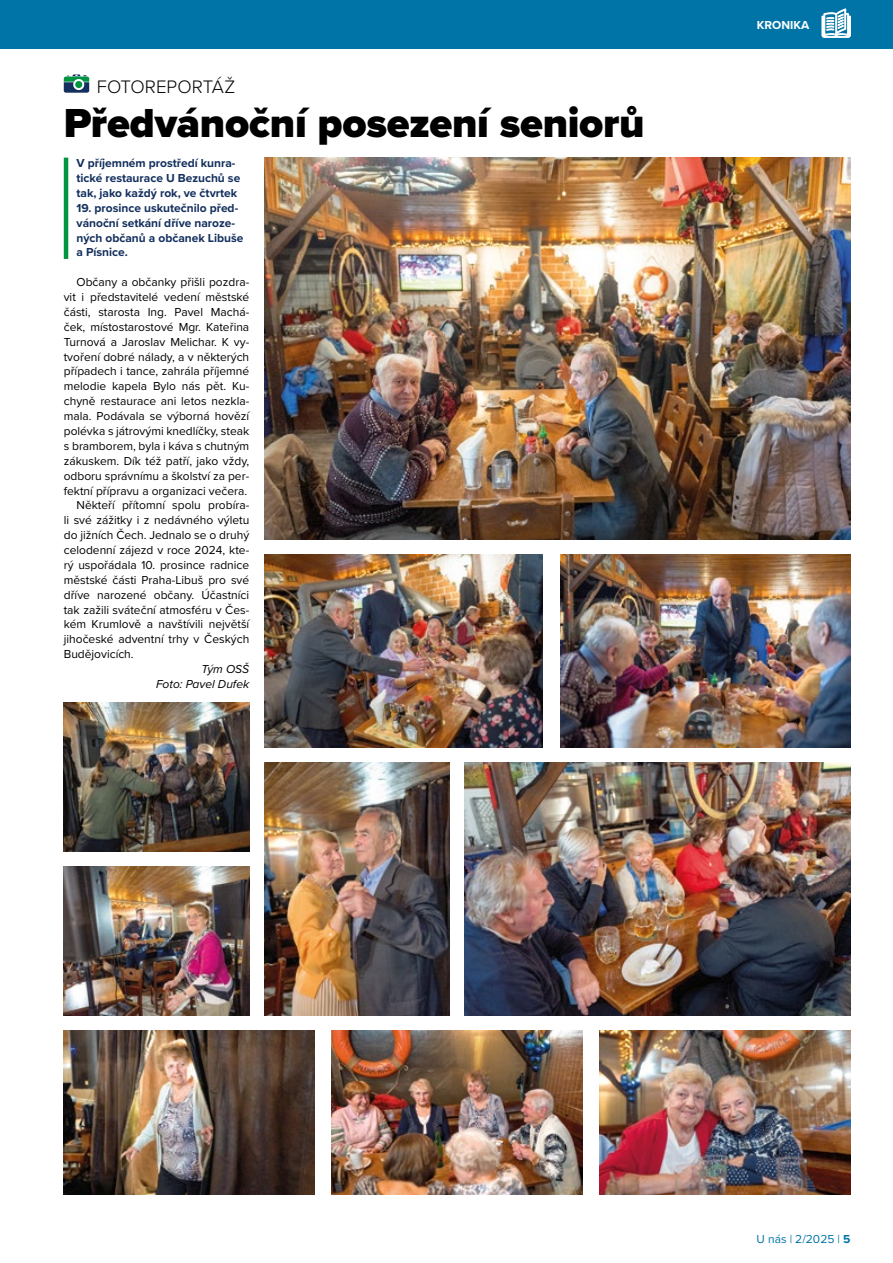
<style>
.page{position:relative;width:893px;height:1263px;background:#fff}
.page>*{position:absolute;margin:0;border:0;box-sizing:border-box;transform-origin:0 0}
.t1{font:900 42px "Proxima Nova";letter-spacing:-.005em;color:#000}
.t2{font:300 18.75px "Proxima Nova";letter-spacing:.005em;color:#000}
.t3{font:12px "Proxima Nova";color:#000}
.t4{font:700 12px/14.9px "Proxima Nova";color:#132f5e}
.t5{font:italic 12px/14.9px "Proxima Nova";color:#000;text-align:right}
.t6{font:12px "Proxima Nova";color:#0074a6}
.t7{font:700 12px "Proxima Nova";color:#fff}
.s1{font-weight:700}
</style>
<div class="page">
<div style="left:0;top:0;width:893px;height:48px;background:#0074a6"></div>
<svg style="left:822px;top:8px;width:29px;height:30px"></svg>
<hr style="left:0;top:0;width:1px;height:48px;background:#009641">
<img style="left:465px;top:762px;width:385px;height:253px">
<hr style="left:64px;top:158px;width:4px;height:101px;background:#009641">
<svg style="left:64px;top:74px;width:25px;height:19px"></svg>
<img style="left:264px;top:157px;width:586px;height:382px">
<img style="left:560px;top:554px;width:290px;height:193px">
<img style="left:264px;top:554px;width:279px;height:193px">
<img style="left:64px;top:867px;width:185px;height:148px">
<img style="left:264px;top:762px;width:186px;height:253px">
<img style="left:64px;top:1030px;width:250px;height:164px">
<img style="left:600px;top:1030px;width:250px;height:164px">
<img style="left:332px;top:1030px;width:250px;height:164px">
<img style="left:64px;top:703px;width:185px;height:149px">
<h2 class="t2" style="left:97px;top:72px;width:140px">FOTOREPORTÁŽ</h2>
<h1 class="t1" style="left:64px;top:92px;width:582px">Předvánoční posezení seniorů</h1>
<p class="t4" style="left:77px;top:155px;width:165px">V příjemném prostředí kunra&shy;tické restaurace U Bezuchů se tak, jako každý rok, ve čtvrtek</p>
<p class="t4" style="left:77px;top:200px;width:168px">19. prosince uskutečnilo před&shy;vánoční setkání dříve naroze&shy;ných občanů a občanek Libuše a Písnice.</p>
<p class="t3" style="left:77px;top:273px;width:174px">Občany a občanky přišli pozdra-</p>
<p class="t3" style="left:64px;top:288px;width:187px">vit i představitelé vedení městské</p>
<p class="t3" style="left:64px;top:303px;width:187px">části, starosta Ing. Pavel Machá-</p>
<p class="t3" style="left:64px;top:318px;width:187px">ček, místostarostové Mgr. Kateřina</p>
<p class="t3" style="left:64px;top:333px;width:187px">Turnová a Jaroslav Melichar. K vy-</p>
<p class="t3" style="left:64px;top:348px;width:187px">tvoření dobré nálady, a v některých</p>
<p class="t3" style="left:64px;top:362px;width:187px">případech i tance, zahrála příjemné</p>
<p class="t3" style="left:64px;top:377px;width:187px">melodie kapela Bylo nás pět. Ku-</p>
<p class="t3" style="left:64px;top:392px;width:187px">chyně restaurace ani letos nezkla-</p>
<p class="t3" style="left:64px;top:407px;width:187px">mala. Podávala se výborná hovězí</p>
<p class="t3" style="left:64px;top:422px;width:187px">polévka s játrovými knedlíčky, steak</p>
<p class="t3" style="left:64px;top:437px;width:187px">s bramborem, byla i káva s chutným</p>
<p class="t3" style="left:64px;top:452px;width:187px">zákuskem. Dík též patří, jako vždy,</p>
<p class="t3" style="left:64px;top:467px;width:187px">odboru správnímu a školství za per-</p>
<p class="t3" style="left:64px;top:481px;width:185px">fektní přípravu a organizaci večera.</p>
<p class="t3" style="left:77px;top:496px;width:174px">Někteří přítomní spolu probíra-</p>
<p class="t3" style="left:64px;top:511px;width:187px">li své zážitky i z nedávného výletu</p>
<p class="t3" style="left:64px;top:526px;width:187px">do jižních Čech. Jednalo se o druhý</p>
<p class="t3" style="left:64px;top:541px;width:187px">celodenní zájezd v roce 2024, kte-</p>
<p class="t3" style="left:64px;top:556px;width:187px">rý uspořádala 10. prosince radnice</p>
<p class="t3" style="left:64px;top:571px;width:187px">městské části Praha-Libuš pro své</p>
<p class="t3" style="left:64px;top:586px;width:187px">dříve narozené občany. Účastníci</p>
<p class="t3" style="left:64px;top:601px;width:187px">tak zažili sváteční atmosféru v Čes-</p>
<p class="t3" style="left:64px;top:615px;width:187px">kém Krumlově a navštívili největší</p>
<p class="t3" style="left:64px;top:630px;width:187px">jihočeské adventní trhy v Českých</p>
<p class="t3" style="left:64px;top:645px;width:71px">Budějovicích.</p>
<p class="t5" style="left:156px;top:661px;width:95px">Tým OSŠ<br>Foto: Pavel Dufek</p>
<p class="t7" style="left:757px;top:16px;width:54px">KRONIKA</p>
<p class="t6" style="left:757px;top:1230px;width:95px">U nás | 2/2025 | <span class="s1">5</span></p>
</div>
